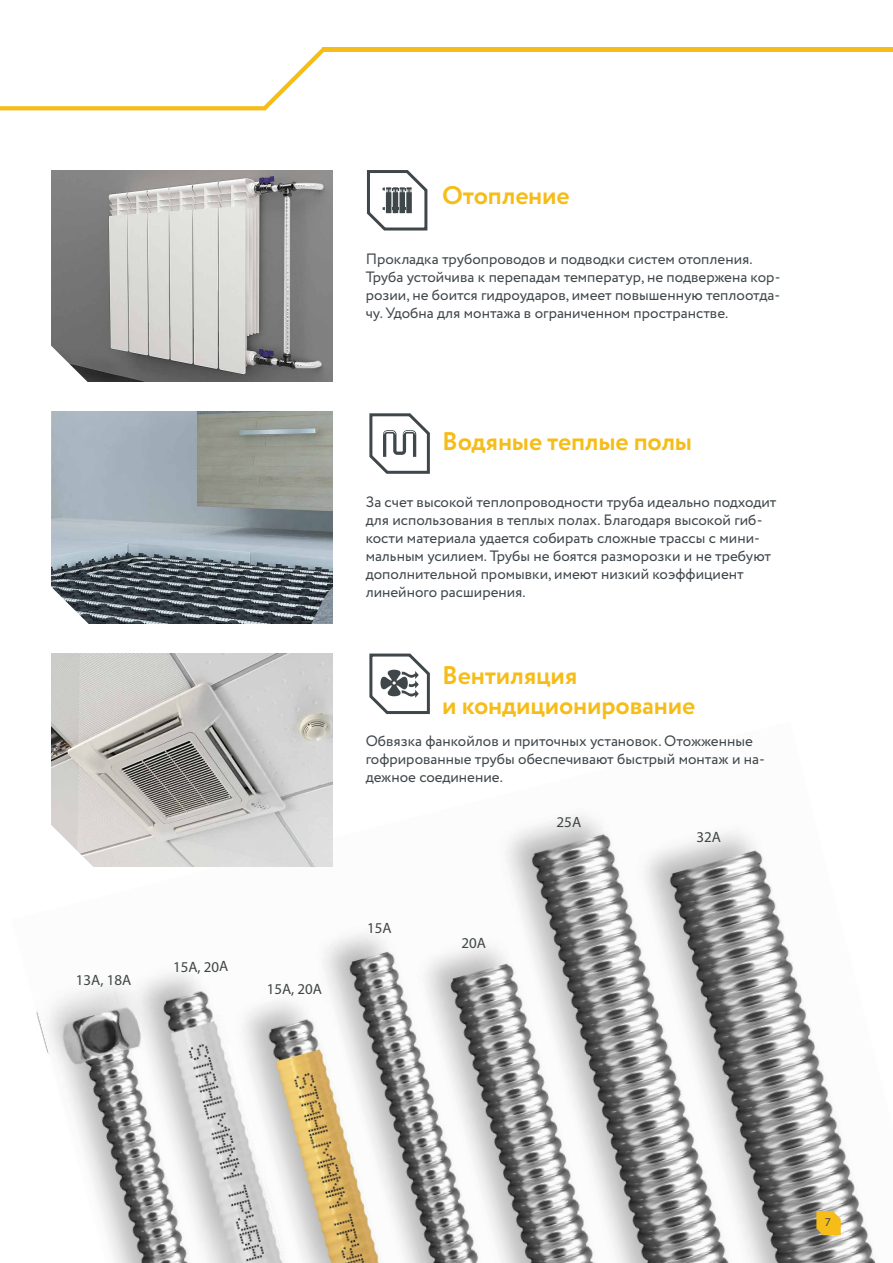
<style>
.page{position:relative;width:893px;height:1263px;background:#fff}
.page>*{position:absolute;margin:0;border:0;box-sizing:border-box;transform-origin:0 0}
.t1{font:700 25.5px/30.6px "Circe";letter-spacing:-.005em;color:#f6bc17}
.t2{font:15px/18px "Circe";color:#40474b}
.t3{font:15px "Myriad Pro";letter-spacing:-.005em;color:#3f4546}
.t4{font:12px "Myriad Pro";color:#40474b}
</style>
<div class="page">
<img style="left:36px;top:721px;width:840px;height:542px">
<img style="left:51px;top:170px;width:281px;height:211px">
<img style="left:51px;top:411px;width:281px;height:213px">
<img style="left:51px;top:654px;width:281px;height:212px">
<svg style="left:369px;top:653px;width:61px;height:61px"></svg>
<svg style="left:369px;top:413px;width:61px;height:61px"></svg>
<svg style="left:367px;top:170px;width:61px;height:61px"></svg>
<svg style="left:36px;top:807px;width:61px;height:64px"></svg>
<svg style="left:51px;top:566px;width:44px;height:58px"></svg>
<svg style="left:51px;top:326px;width:44px;height:56px"></svg>
<svg style="left:816px;top:1211px;width:25px;height:24px"></svg>
<hr style="left:322px;top:48px;width:571px;height:4px;background:#f6bc17">
<svg style="left:0;top:48px;width:324px;height:63px"></svg>
<svg style="left:557px;top:817px;width:24px;height:10px"></svg>
<h1 class="t1" style="left:442px;top:181px;width:129px">Отопление</h1>
<p class="t2" style="left:366px;top:250px;width:416px">Прокладка трубопроводов и подводки систем отопления.<br>Труба устойчива к перепадам температур, не подвержена кор&shy;розии, не боится гидроударов, имеет повышенную теплоотда&shy;чу. Удобна для монтажа в ограниченном пространстве.</p>
<p class="t3" style="left:76px;top:971px;width:57px">13A, 18A</p>
<p class="t3" style="left:173px;top:957px;width:57px">15A, 20А</p>
<p class="t3" style="left:267px;top:979px;width:57px">15A, 20А</p>
<h1 class="t1" style="left:442px;top:427px;width:251px">Водяные теплые полы</h1>
<p class="t2" style="left:366px;top:494px;width:412px">За счет высокой теплопроводности труба идеально подходит для использования в теплых полах. Благодаря высокой гиб&shy;кости материала удается собирать сложные трассы с мини&shy;мальным усилием. Трубы не боятся разморозки и не требуют дополнительной промывки, имеют низкий коэффициент линейного расширения.</p>
<h1 class="t1" style="left:442px;top:661px;width:255px">Вентиляция<br>и кондиционирование</h1>
<p class="t2" style="left:366px;top:732px;width:401px">Обвязка фанкойлов и приточных установок. Отожженные гофрированные трубы обеспечивают быстрый монтаж и на&shy;дежное соединение.</p>
<p class="t3" style="left:367px;top:918px;width:26px">15A</p>
<p class="t3" style="left:462px;top:934px;width:26px">20A</p>
<p class="t3" style="left:696px;top:828px;width:26px">32A</p>
<p class="t4" style="left:825px;top:1215px;width:8px">7</p>
</div>
